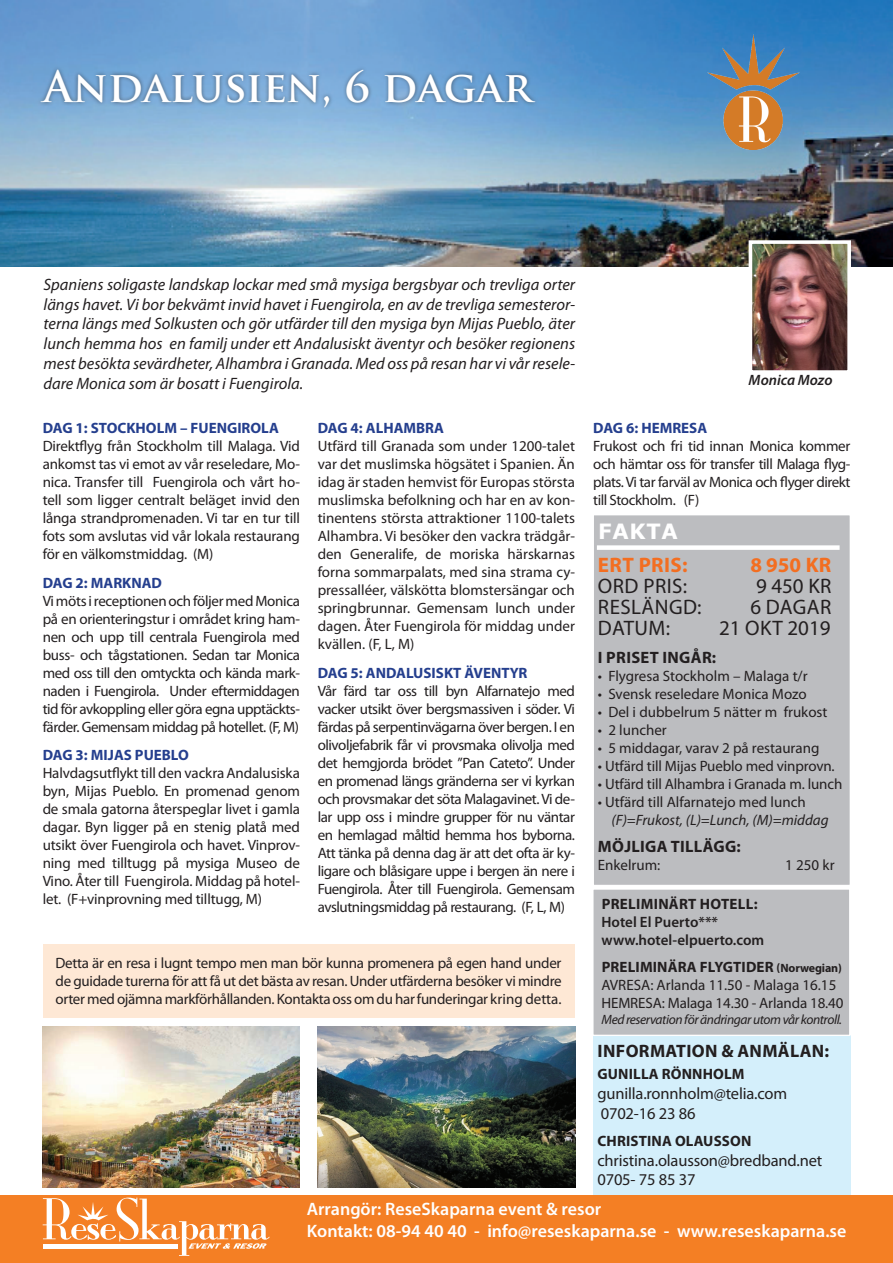
<style>
.page{position:relative;width:893px;height:1263px;background:#fff}
.page>*{position:absolute;margin:0;border:0;box-sizing:border-box;transform-origin:0 0}
.t1{font:700 42px "Trajan Pro";color:#fff}
.t2{font:21px "Myriad Pro";letter-spacing:.02em;color:#231f20}
.t3{font:700 21px "Myriad Pro";letter-spacing:.02em;color:#f36e21}
.t4{font:21px "Myriad Pro";color:#231f20}
.t5{font:700 21px "Verdana";letter-spacing:.035em;color:#fff}
.t6{font:600 18px/21.6px "Myriad Pro";color:#fff}
.t7{font:700 18px "Myriad Pro";letter-spacing:.02em;color:#231f20}
.t8{font:italic 16.5px/19.8px "Myriad Pro";color:#231f20;text-align:justify}
.t9{font:16.5px/19.8px "Myriad Pro";letter-spacing:-.01em;color:#231f20}
.t10{font:700 16.5px "Myriad Pro";letter-spacing:.02em;color:#231f20}
.t11{font:15px/18px "Myriad Pro";letter-spacing:-.01em;color:#231f20;text-align:justify}
.t12{font:700 15px "Myriad Pro";color:#253f8e}
.t13{font:700 15px "Myriad Pro";letter-spacing:.01em;color:#231f20}
.t14{font:600 15px/18px "Myriad Pro";color:#231f20}
.t15{font:italic 15px "Myriad Pro";color:#231f20}
.t16{font:italic 600 15px "Myriad Pro";color:#231f20}
.t17{font:italic 13.5px "Myriad Pro";letter-spacing:-.03em;color:#231f20}
.s1{font-weight:700}
.s2{font-weight:700;font-size:12px}
</style>
<div class="page">
<div style="left:593px;top:1035px;width:257px;height:228px;background:#d4effb"></div>
<img style="left:0;top:0;width:893px;height:267px">
<div style="left:0;top:1195px;width:893px;height:68px;background:#f47f24"></div>
<div style="left:37px;top:66px;width:502px;height:45px;background:#231f20;opacity:.56"></div>
<img style="left:707px;top:35px;width:93px;height:115px">
<img style="left:754px;top:245px;width:92px;height:124px">
<div style="left:749px;top:240px;width:102px;height:134px;border:4px solid #fff"></div>
<div style="left:595px;top:517px;width:253px;height:366px;background:#bcbdc0"></div>
<div style="left:593px;top:515px;width:257px;height:370px;border:1px solid #fff"></div>
<div style="left:595px;top:891px;width:253px;height:142px;background:#bcbdc0"></div>
<div style="left:593px;top:889px;width:257px;height:146px;border:1px solid #fff"></div>
<div style="left:597px;top:545px;width:243px;height:5px;background:#fff"></div>
<svg style="left:43px;top:1197px;width:227px;height:59px"></svg>
<hr style="left:43px;top:1244px;width:134px;height:4px;background:#fff">
<div style="left:43px;top:944px;width:531px;height:74px;background:#fee8d5"></div>
<img style="left:318px;top:1027px;width:257px;height:160px">
<img style="left:43px;top:1027px;width:257px;height:160px">
<h1 class="t1" style="left:44px;top:61px;width:490px">Andalusien, 6 dagar</h1>
<p class="t8" style="left:44px;top:274px;width:533px">Spaniens soligaste landskap lockar med små mysiga bergsbyar och trevliga orter längs havet. Vi bor bekvämt invid havet i Fuengirola, en av de trevliga semesteror&shy;terna längs med Solkusten och gör utfärder till den mysiga byn Mijas Pueblo, äter lunch hemma hos en familj under ett Andalusiskt äventyr och besöker regionens mest besökta sevärdheter, Alhambra i Granada. Med oss på resan har vi vår resele&shy;dare Monica som är bosatt i Fuengirola.</p>
<p class="t12" style="left:43px;top:418px;width:237px">DAG 1: STOCKHOLM – FU ENGIROLA</p>
<p class="t11" style="left:43px;top:437px;width:259px">Direktflyg från Stockholm till Malaga. Vid ankomst tas vi emot av vår reseledare, Mo&shy;nica. Transfer till Fuengirola och vårt ho&shy;tell som ligger centralt beläget invid den långa strandpromenaden. Vi tar en tur till fots som avslutas vid vår lokala restaurang för en välkomstmiddag. (M)</p>
<p class="t12" style="left:43px;top:573px;width:60px">DAG 2: MAR</p>
<p class="t12" style="left:122px;top:573px;width:41px">KNAD</p>
<p class="t11" style="left:43px;top:592px;width:259px">Vi möts i receptionen och följer med Monica på en orienteringstur i området kring ham&shy;nen och upp till centrala Fuengirola med buss- och tågstationen. Sedan tar Monica med oss till den omtyckta och kända mark&shy;naden i Fuengirola. Under eftermiddagen tid för avkoppling eller göra egna upptäckts&shy;färder. Gemensam middag på hotellet. (F, M)</p>
<p class="t12" style="left:43px;top:745px;width:147px">DAG 3: MIJAS PUEBLO</p>
<p class="t11" style="left:43px;top:764px;width:259px">Halvdagsutflykt till den vackra Andalusiska byn, Mijas Pueblo. En promenad genom de smala gatorna återspeglar livet i gamla dagar. Byn ligger på en stenig platå med utsikt över Fuengirola och havet. Vinprov&shy;ning med tilltugg på mysiga Museo de Vino. Åter till Fuengirola. Middag på hotel&shy;let. (F+vinprovning med tilltugg, M)</p>
<p class="t12" style="left:318px;top:418px;width:78px">DAG 4: ALHAM</p>
<p class="t12" style="left:416px;top:418px;width:19px">BRA</p>
<p class="t11" style="left:318px;top:437px;width:259px">Utfärd till Granada som under 1200-talet var det muslimska högsätet i Spanien. Än idag är staden hemvist för Europas största muslimska befolkning och har en av kon&shy;tinentens största attraktioner 1100-talets Alhambra. Vi besöker den vackra trädgår&shy;den Generalife, de moriska härskarnas forna sommarpalats, med sina strama cy&shy;pressalléer, välskötta blomstersängar och springbrunnar. Gemensam lunch under dagen. Åter Fuengirola för middag under kvällen. (F, L, M)</p>
<p class="t12" style="left:318px;top:663px;width:104px">DAG 5: AN DALUSIS</p>
<p class="t12" style="left:444px;top:663px;width:84px">KT ÄVENTYR</p>
<p class="t11" style="left:318px;top:682px;width:259px">Vår färd tar oss till byn Alfarnatejo med vacker utsikt över bergsmassiven i söder. Vi färdas på serpentinvägarna över bergen. I en olivoljefabrik får vi provsmaka olivolja med det hemgjorda brödet ”Pan Cateto”. Under en promenad längs gränderna ser vi kyrkan och provsmakar det söta Malagavinet. Vi de&shy;lar upp oss i mindre grupper för nu väntar en hemlagad måltid hemma hos byborna.<br>Att tänka på denna dag är att det ofta är ky&shy;ligare och blåsigare uppe i bergen än nere i Fuengirola. Åter till Fuengirola. Gemensam avslutningsmiddag på restaurang. (F, L, M)</p>
<p class="t11" style="left:56px;top:954px;width:508px">Detta är en resa i lugnt tempo men man bör kunna promenera på egen hand under de guidade turerna för att få ut det bästa av resan. Under utfärderna besöker vi mindre orter med ojämna markförhållanden. Kontakta oss om du har funderingar kring detta.</p>
<p class="t16" style="left:749px;top:370px;width:85px">Monica Mozo</p>
<p class="t12" style="left:593px;top:418px;width:106px">DAG 6: HEMRESA</p>
<p class="t11" style="left:593px;top:437px;width:259px">Frukost och fri tid innan Monica kommer och hämtar oss för transfer till Malaga flyg&shy;plats. Vi tar farväl av Monica och flyger direkt till Stockholm. (F)</p>
<h2 class="t5" style="left:598px;top:517px;width:81px">FAKTA</h2>
<h2 class="t3" style="left:598px;top:552px;width:91px">ERT PRIS:</h2>
<h2 class="t3" style="left:750px;top:552px;width:83px">8 950 KR</h2>
<h2 class="t2" style="left:598px;top:573px;width:91px">ord pris:</h2>
<h2 class="t2" style="left:756px;top:573px;width:77px">9 450 kr</h2>
<h2 class="t2" style="left:598px;top:594px;width:105px">RESLÄNGD:</h2>
<h2 class="t2" style="left:750px;top:594px;width:80px">6 DAGAR</h2>
<h2 class="t2" style="left:598px;top:615px;width:74px">DATUM:</h2>
<h2 class="t4" style="left:719px;top:615px;width:113px">21 okt 2019</h2>
<p class="t10" style="left:598px;top:646px;width:120px">I PRISET INGÅR:</p>
<p class="t11" style="left:598px;top:666px;width:211px">• Flygresa Stockholm – Malaga t/r</p>
<p class="t11" style="left:598px;top:684px;width:211px">• Svensk reseledare Monica Mozo</p>
<p class="t11" style="left:598px;top:702px;width:231px">• Del i dubbelrum 5 nätter m frukost</p>
<p class="t11" style="left:598px;top:720px;width:71px">• 2 luncher</p>
<p class="t11" style="left:598px;top:738px;width:223px">• 5 middagar, varav 2 på restaurang</p>
<p class="t11" style="left:598px;top:756px;width:238px">• Utfärd till Mijas Pueblo med vinprovn.</p>
<p class="t11" style="left:598px;top:774px;width:246px">• Utfärd till Alhambra i Granada m. lunch</p>
<p class="t11" style="left:598px;top:792px;width:209px">• Utfärd till Alfarnatejo med lunch</p>
<p class="t15" style="left:611px;top:810px;width:219px">(F)=Frukost, (L)=Lunch, (M)=middag</p>
<p class="t10" style="left:598px;top:835px;width:99px">MÖJLIGA TILLÄGG</p>
<p class="t10" style="left:736px;top:835px;width:6px">:</p>
<p class="t11" style="left:598px;top:855px;width:64px">Enkelrum:</p>
<p class="t11" style="left:785px;top:855px;width:51px">1 250 kr</p>
<p class="t13" style="left:602px;top:894px;width:44px">PRELIMIN</p>
<p class="t13" style="left:669px;top:894px;width:90px">ÄRT HOTELL:</p>
<p class="t14" style="left:601px;top:912px;width:164px">Hotel El Puerto*** www.hotel-elpuerto.com</p>
<p class="t11" style="left:601px;top:958px;width:243px;text-align:left"><span class="s1">PRELIMINÄRA FLYGTIDER</span> <span class="s2">(NORWEGIAN)<br></span>AVRESA: Arlanda 11.50 - Malaga 16.15<br>HEMRESA: Malaga 14.30 - Arlanda 18.40</p>
<p class="t17" style="left:601px;top:1011px;width:242px">Med reservation för ändringar utom vår kontroll.</p>
<p class="t7" style="left:598px;top:1040px;width:154px">INFORMATION &amp; ANM</p>
<p class="t7" style="left:778px;top:1040px;width:53px">ÄLAN:</p>
<p class="t13" style="left:598px;top:1064px;width:149px">GUNILLA RÖNNHOLM</p>
<p class="t9" style="left:597px;top:1083px;width:191px">gunilla.ronnholm@telia.com<br>0702-16 23 86</p>
<p class="t13" style="left:598px;top:1131px;width:155px">CHRISTINA OLAUSSON</p>
<p class="t9" style="left:597px;top:1150px;width:226px">christina.olausson@bredband.net<br>0705- 75 85 37</p>
<p class="t6" style="left:307px;top:1198px;width:541px">Arrangör: ReseSkaparna event &amp; resor<br>Kontakt: 08-94 40 40 - info@reseskaparna.se - www.reseskaparna.se</p>
</div>
